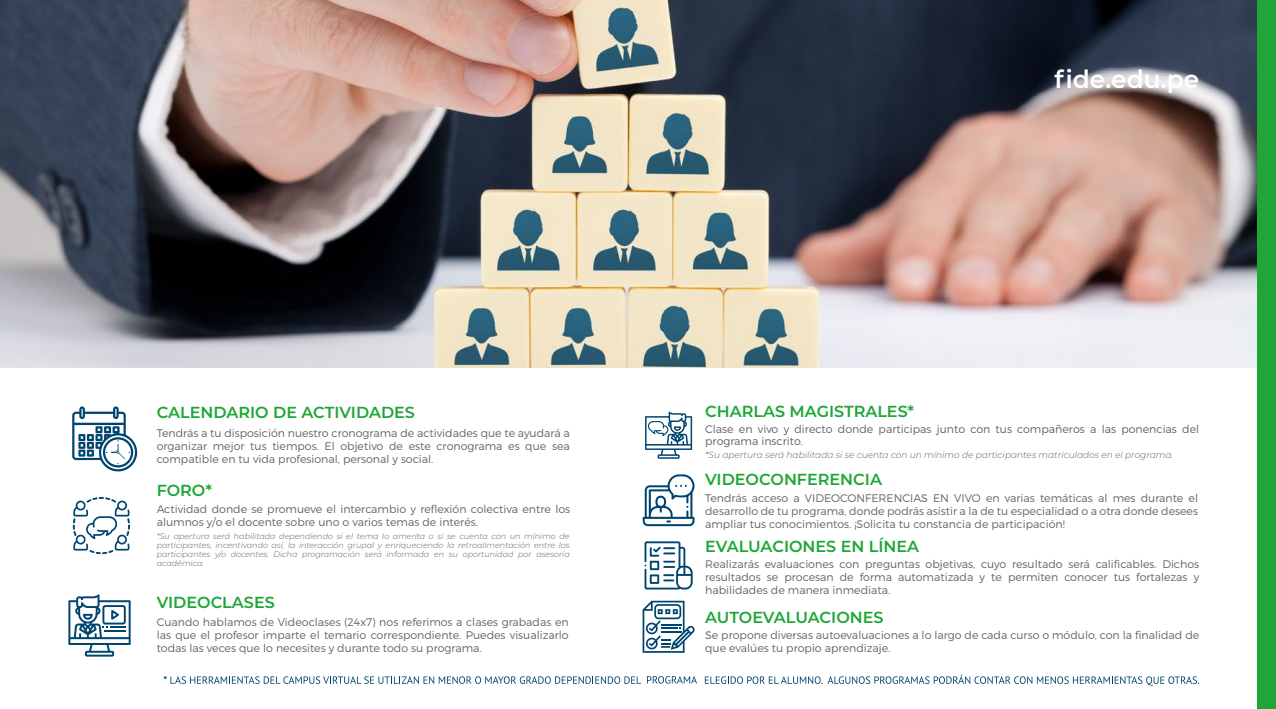
<style>
.page{position:relative;width:1276px;height:709px;background:#fff}
.page>*{position:absolute;margin:0;border:0;box-sizing:border-box;transform-origin:0 0}
.t1{font:600 24.9px "Montserrat";color:#fff}
.t2{font:600 16px "Montserrat";color:#1fa637}
.t3{font:300 11px/13px "Montserrat";color:#646363;text-align:justify}
.t4{font:300 11px/12px "Montserrat";color:#616160}
.t5{font:italic 300 9px "Montserrat";color:#616160}
.t6{font:italic 300 8px/9px "Montserrat";color:#616160;text-align:justify}
</style>
<div class="page">
<img style="left:0;top:0;width:1257px;height:367px">
<svg style="left:72px;top:406px;width:66px;height:66px"></svg>
<svg style="left:642px;top:600px;width:53px;height:52px"></svg>
<svg style="left:644px;top:541px;width:48px;height:48px"></svg>
<svg style="left:164px;top:676px;width:477px;height:8px"></svg>
<svg style="left:647px;top:676px;width:50px;height:7px"></svg>
<svg style="left:705px;top:674px;width:494px;height:11px"></svg>
<svg style="left:642px;top:474px;width:52px;height:52px"></svg>
<svg style="left:68px;top:594px;width:63px;height:62px"></svg>
<svg style="left:73px;top:497px;width:57px;height:57px"></svg>
<div style="left:1257px;top:0;width:19px;height:709px;background:#1fa637"></div>
<svg style="left:645px;top:412px;width:47px;height:47px"></svg>
<h2 class="t2" style="left:157px;top:401px;width:260px">CALENDARIO DE ACTIVIDADES</h2>
<p class="t3" style="left:157px;top:427px;width:415px">Tendrás a tu disposición nuestro cronograma de actividades que te ayudará a organizar mejor tus tiempos. El objetivo de este cronograma es que sea compatible en tu vida profesional, personal y social.</p>
<p class="t3" style="left:157px;top:502px;width:415px">Actividad donde se promueve el intercambio y reflexión colectiva entre los alumnos y/o el docente sobre uno o varios temas de interés.</p>
<h2 class="t2" style="left:157px;top:478px;width:57px">FORO*</h2>
<p class="t6" style="left:157px;top:531px;width:414px">*Su apertura será habilitada dependiendo si el tema lo amerita o si se cuenta con un mínimo de participantes, incentivando así, la interacción grupal y enriqueciendo la retroalimentación entre los participantes y/o docentes. Dicha programación será informada en su oportunidad por asesoría académica.</p>
<h2 class="t2" style="left:157px;top:590px;width:120px">VIDEOCLASES</h2>
<p class="t3" style="left:157px;top:615px;width:413px">Cuando hablamos de Videoclases (24x7) nos referimos a clases grabadas en las que el profesor imparte el temario correspondiente. Puedes visualizarlo todas las veces que lo necesites y durante todo su programa.</p>
<h2 class="t2" style="left:705px;top:400px;width:210px">CHARLAS MAGISTRALES*</h2>
<h1 class="t1" style="left:1054px;top:62px;width:146px">fide.edu.pe</h1>
<p class="t4" style="left:705px;top:423px;width:495px">Clase en vivo y directo donde participas junto con tus compañeros a las ponencias del programa inscrito.</p>
<p class="t5" style="left:705px;top:449px;width:470px">*Su apertura será habilitada si se cuenta con un mínimo de participantes matriculados en el programa.</p>
<h2 class="t2" style="left:705px;top:468px;width:178px">VIDEOCONFERENCIA</h2>
<p class="t3" style="left:705px;top:491px;width:494px">Tendrás acceso a VIDEOCONFERENCIAS EN VIVO en varias temáticas al mes durante el desarrollo de tu programa, donde podrás asistir a la de tu especialidad o a otra donde desees ampliar tus conocimientos. ¡Solicita tu constancia de participación!</p>
<h2 class="t2" style="left:705px;top:535px;width:216px">EVALUACIONES EN LÍNEA</h2>
<p class="t3" style="left:705px;top:557px;width:495px">Realizarás evaluaciones con preguntas objetivas, cuyo resultado será calificables. Dichos resultados se procesan de forma automatizada y te permiten conocer tus fortalezas y habilidades de manera inmediata.</p>
<h2 class="t2" style="left:705px;top:606px;width:180px">AUTOEVALUACIONES</h2>
<p class="t3" style="left:705px;top:628px;width:495px">Se propone diversas autoevaluaciones a lo largo de cada curso o módulo, con la finalidad de que evalúes tu propio aprendizaje.</p>
</div>
